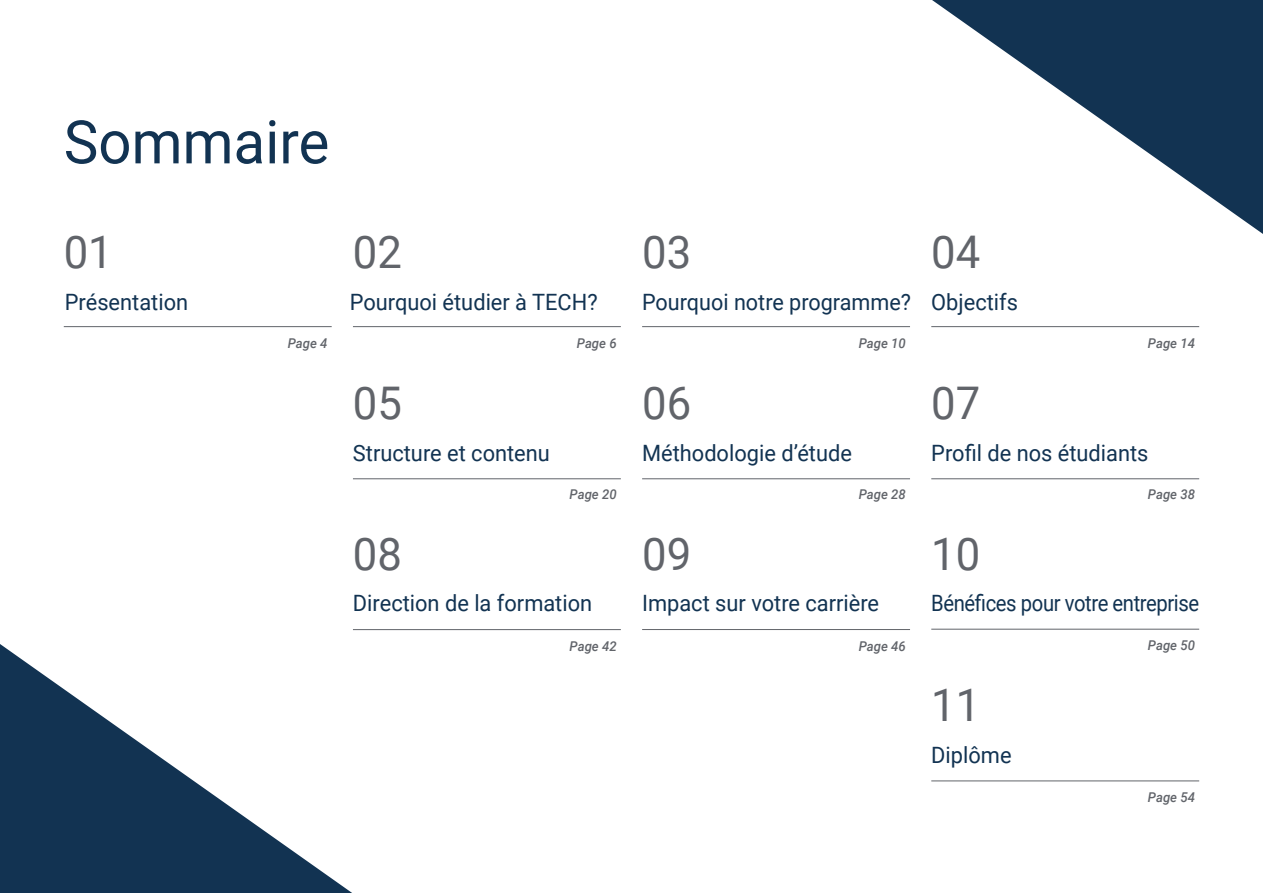
<style>
.page{position:relative;width:1263px;height:893px;background:#fff}
.page>*{position:absolute;margin:0;border:0;box-sizing:border-box;transform-origin:0 0}
.t1{font:60px "Roboto";color:#123352}
.t2{font:45px "Roboto";color:#61646a}
.t3{font:22.5px "Roboto";color:#123352}
.t4{font:22.5px "Roboto";letter-spacing:-.02em;color:#123352;scale:.9 1}
.t5{font:22.5px "Roboto";color:#123352;scale:.96 1}
.t6{font:italic 500 13.5px "Roboto";color:#61646a}
</style>
<div class="page">
<svg style="left:0;top:644px;width:352px;height:249px"></svg>
<svg style="left:932px;top:0;width:331px;height:234px"></svg>
<hr style="left:64px;top:326px;width:268px;height:1px;background:#61646a">
<hr style="left:353px;top:478px;width:268px;height:1px;background:#61646a">
<hr style="left:353px;top:326px;width:268px;height:1px;background:#61646a">
<hr style="left:642px;top:478px;width:268px;height:1px;background:#61646a">
<hr style="left:642px;top:326px;width:268px;height:1px;background:#61646a">
<hr style="left:931px;top:478px;width:268px;height:1px;background:#61646a">
<hr style="left:931px;top:326px;width:268px;height:1px;background:#61646a">
<hr style="left:353px;top:629px;width:268px;height:1px;background:#61646a">
<hr style="left:642px;top:629px;width:268px;height:1px;background:#61646a">
<hr style="left:931px;top:629px;width:268px;height:1px;background:#61646a">
<hr style="left:931px;top:780px;width:268px;height:1px;background:#61646a">
<h1 class="t1" style="left:64px;top:100px;width:267px">Sommaire</h1>
<h2 class="t2" style="left:64px;top:220px;width:51px">01</h2>
<h2 class="t2" style="left:353px;top:220px;width:51px">02</h2>
<h2 class="t2" style="left:642px;top:220px;width:51px">03</h2>
<h2 class="t2" style="left:931px;top:220px;width:51px">04</h2>
<p class="t3" style="left:65px;top:286px;width:125px">Présentation</p>
<p class="t3" style="left:350px;top:286px;width:249px">Pourquoi étudier à TECH?</p>
<p class="t3" style="left:931px;top:286px;width:88px">Objectifs</p>
<p class="t5" style="left:642px;top:286px;width:282px">Pourquoi notre programme?</p>
<p class="t6" style="left:288px;top:333px;width:41px">Page 4</p>
<h2 class="t2" style="left:353px;top:371px;width:51px">05</h2>
<p class="t6" style="left:577px;top:333px;width:41px">Page 6</p>
<p class="t6" style="left:859px;top:333px;width:48px">Page 10</p>
<h2 class="t2" style="left:642px;top:371px;width:51px">06</h2>
<h2 class="t2" style="left:931px;top:371px;width:51px">07</h2>
<p class="t6" style="left:1148px;top:333px;width:48px">Page 14</p>
<p class="t3" style="left:353px;top:437px;width:198px">Structure et contenu</p>
<p class="t6" style="left:570px;top:485px;width:48px">Page 20</p>
<p class="t3" style="left:642px;top:437px;width:211px">Méthodologie d’étude</p>
<p class="t3" style="left:931px;top:437px;width:219px">Profil de nos étudiants</p>
<p class="t6" style="left:859px;top:485px;width:48px">Page 28</p>
<p class="t6" style="left:1148px;top:485px;width:48px">Page 38</p>
<h2 class="t2" style="left:353px;top:522px;width:51px">08</h2>
<h2 class="t2" style="left:642px;top:522px;width:51px">09</h2>
<h2 class="t2" style="left:931px;top:522px;width:51px">10</h2>
<p class="t3" style="left:353px;top:587px;width:241px">Direction de la formation</p>
<p class="t4" style="left:931px;top:587px;width:299px">Bénéfices pour votre entreprise</p>
<p class="t3" style="left:642px;top:587px;width:239px">Impact sur votre carrière</p>
<p class="t6" style="left:570px;top:636px;width:48px">Page 42</p>
<p class="t6" style="left:859px;top:636px;width:48px">Page 46</p>
<p class="t6" style="left:1148px;top:636px;width:48px">Page 50</p>
<h2 class="t2" style="left:931px;top:674px;width:51px">11</h2>
<p class="t3" style="left:931px;top:739px;width:82px">Diplôme</p>
<p class="t6" style="left:1148px;top:788px;width:48px">Page 54</p>
</div>
